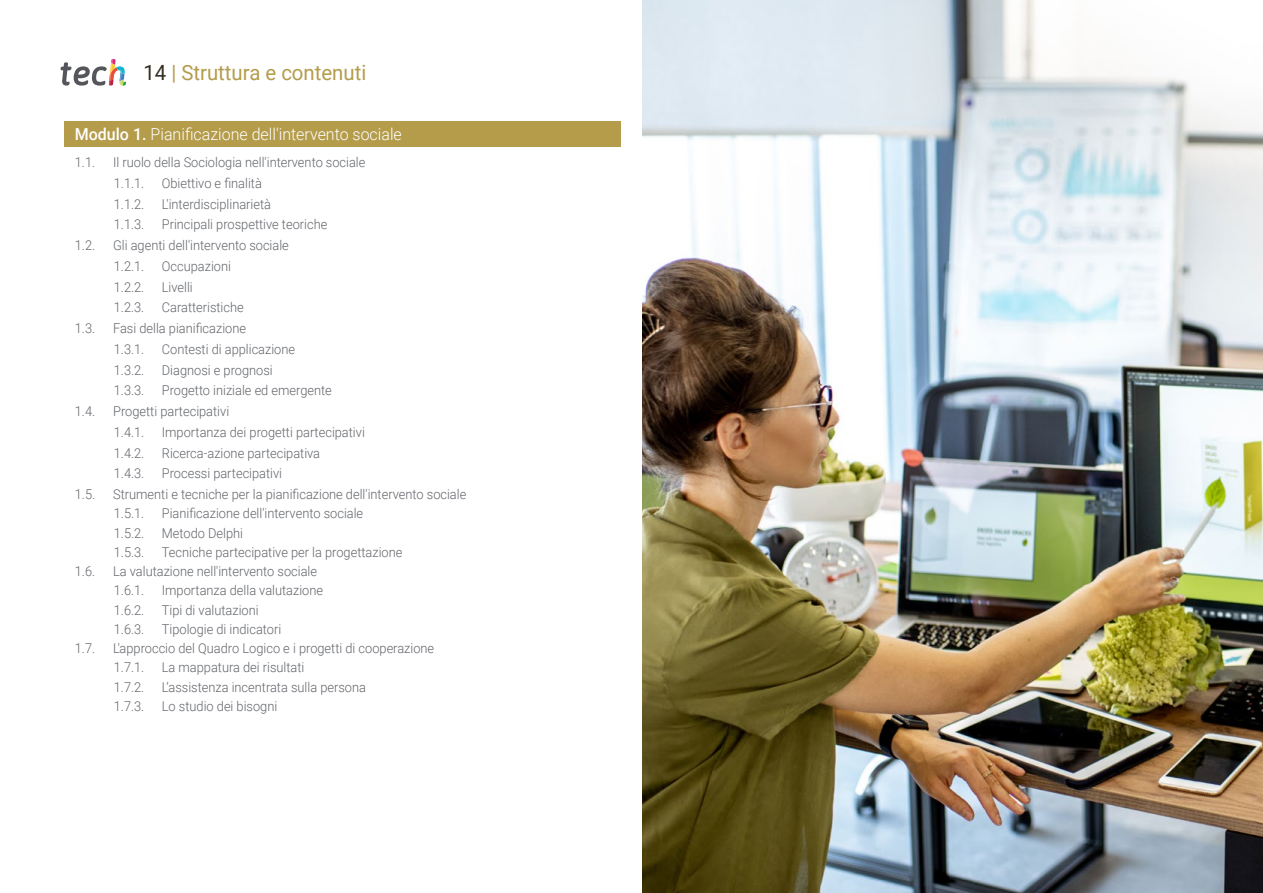
<style>
.page{position:relative;width:1263px;height:893px;background:#fff}
.page>*{position:absolute;margin:0;border:0;box-sizing:border-box;transform-origin:0 0}
.t1{font:21px "Roboto";color:#b49c4b}
.t2{font:300 16.5px "Roboto";color:#fff}
.t3{font:300 13.5px/20.7px "Roboto";color:#61646a;scale:.95 1}
.s1{color:#312e20}
.s2{font-weight:500}
</style>
<div class="page">
<div style="left:64px;top:121px;width:557px;height:25px;background:#b49c4b"></div>
<svg style="left:61px;top:59px;width:65px;height:27px"></svg>
<img style="left:642px;top:0;width:621px;height:893px">
<h1 class="t1" style="left:144px;top:57px;width:224px"><span class="s1">14</span> | Struttura e contenuti</h1>
<p class="t2" style="left:75px;top:123px;width:329px"><span class="s2">Modulo 1.</span> Pianificazione dell'intervento sociale</p>
<p class="t3" style="left:75px;top:151px;width:23px">1.1.</p>
<p class="t3" style="left:113px;top:151px;width:267px">Il ruolo della Sociologia nell'intervento sociale<br>1.1.1.</p>
<p class="t3" style="left:162px;top:172px;width:107px">Obiettivo e finalità</p>
<p class="t3" style="left:114px;top:193px;width:34px">1.1.2.</p>
<p class="t3" style="left:162px;top:193px;width:116px">L'interdisciplinarietà</p>
<p class="t3" style="left:114px;top:214px;width:34px">1.1.3.</p>
<p class="t3" style="left:162px;top:214px;width:176px">Principali prospettive teoriche</p>
<p class="t3" style="left:75px;top:234px;width:23px">1.2.</p>
<p class="t3" style="left:113px;top:234px;width:187px">Gli agenti dell'intervento sociale<br>1.2.1.</p>
<p class="t3" style="left:162px;top:255px;width:74px">Occupazioni</p>
<p class="t3" style="left:114px;top:276px;width:34px">1.2.2.</p>
<p class="t3" style="left:162px;top:276px;width:34px">Livelli</p>
<p class="t3" style="left:114px;top:297px;width:34px">1.2.3.</p>
<p class="t3" style="left:162px;top:297px;width:88px">Caratteristiche</p>
<p class="t3" style="left:75px;top:317px;width:23px">1.3.</p>
<p class="t3" style="left:113px;top:317px;width:141px">Fasi della pianificazione<br>1.3.1.</p>
<p class="t3" style="left:162px;top:338px;width:142px">Contesti di applicazione</p>
<p class="t3" style="left:114px;top:359px;width:34px">1.3.2.</p>
<p class="t3" style="left:162px;top:359px;width:118px">Diagnosi e prognosi</p>
<p class="t3" style="left:114px;top:380px;width:34px">1.3.3.</p>
<p class="t3" style="left:162px;top:380px;width:181px">Progetto iniziale ed emergente</p>
<p class="t3" style="left:75px;top:400px;width:23px">1.4.</p>
<p class="t3" style="left:113px;top:400px;width:124px">Progetti partecipativi<br>1.4.1.</p>
<p class="t3" style="left:162px;top:421px;width:215px">Importanza dei progetti partecipativi</p>
<p class="t3" style="left:114px;top:442px;width:34px">1.4.2.</p>
<p class="t3" style="left:162px;top:442px;width:168px">Ricerca-azione partecipativa</p>
<p class="t3" style="left:114px;top:463px;width:34px">1.4.3.</p>
<p class="t3" style="left:162px;top:463px;width:128px">Processi partecipativi</p>
<p class="t3" style="left:75px;top:483px;width:23px">1.5.</p>
<p class="t3" style="left:113px;top:484px;width:373px;line-height:19.2px">Strumenti e tecniche per la pianificazione dell'intervento sociale<br>1.5.1.</p>
<p class="t3" style="left:162px;top:503px;width:213px">Pianificazione dell'intervento sociale</p>
<p class="t3" style="left:114px;top:522px;width:34px">1.5.2.</p>
<p class="t3" style="left:162px;top:522px;width:87px">Metodo Delphi</p>
<p class="t3" style="left:114px;top:541px;width:34px">1.5.3.</p>
<p class="t3" style="left:162px;top:541px;width:255px">Tecniche partecipative per la progettazione</p>
<p class="t3" style="left:75px;top:560px;width:23px">1.6.</p>
<p class="t3" style="left:113px;top:561px;width:216px;line-height:19.2px">La valutazione nell'intervento sociale<br>1.6.1.</p>
<p class="t3" style="left:162px;top:580px;width:171px">Importanza della valutazione</p>
<p class="t3" style="left:114px;top:599px;width:34px">1.6.2.</p>
<p class="t3" style="left:162px;top:599px;width:103px">Tipi di valutazioni</p>
<p class="t3" style="left:114px;top:618px;width:34px">1.6.3.</p>
<p class="t3" style="left:162px;top:618px;width:127px">Tipologie di indicatori</p>
<p class="t3" style="left:75px;top:637px;width:23px">1.7.</p>
<p class="t3" style="left:113px;top:638px;width:339px;line-height:19.2px">L'approccio del Quadro Logico e i progetti di cooperazione<br>1.7.1.</p>
<p class="t3" style="left:162px;top:657px;width:152px">La mappatura dei risultati</p>
<p class="t3" style="left:114px;top:676px;width:34px">1.7.2.</p>
<p class="t3" style="left:162px;top:676px;width:216px">L’assistenza incentrata sulla persona</p>
<p class="t3" style="left:114px;top:695px;width:34px">1.7.3.</p>
<p class="t3" style="left:162px;top:695px;width:123px">Lo studio dei bisogni</p>
</div>
